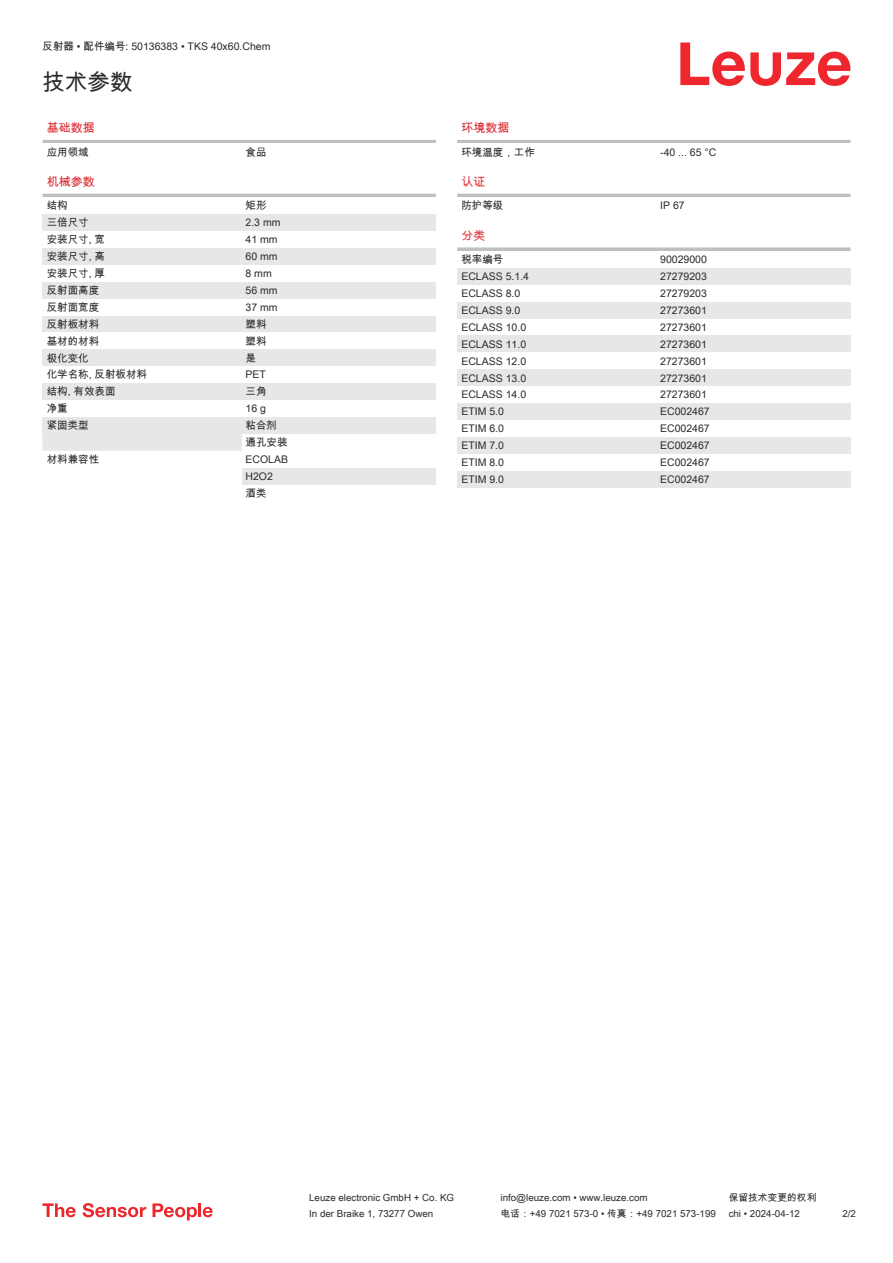
<style>
.page{position:relative;width:893px;height:1263px;background:#fff}
.page>*{position:absolute;margin:0;border:0;box-sizing:border-box;transform-origin:0 0}
.t1{font:22.5px "Arial Unicode MS";color:#2b292a}
.t2{font:12px "Arial Unicode MS";color:#db2a30}
.t3{font:10.5px/17px "Arial Unicode MS";color:#2b292a}
.t4{font:9.75px "Arial Unicode MS";color:#2b292a}
</style>
<div class="page">
<svg style="left:680px;top:43px;width:170px;height:43px"></svg>
<div style="left:43px;top:434px;width:199px;height:17px;background:#e6e7e9"></div>
<hr style="left:43px;top:140px;width:393px;height:3px;background:#bdbfc1">
<hr style="left:43px;top:194px;width:393px;height:3px;background:#bdbfc1">
<div style="left:43px;top:214px;width:199px;height:17px;background:#e6e7e9"></div>
<div style="left:242px;top:214px;width:194px;height:17px;background:#e6e7e9"></div>
<div style="left:43px;top:248px;width:199px;height:17px;background:#e6e7e9"></div>
<div style="left:242px;top:248px;width:194px;height:17px;background:#e6e7e9"></div>
<div style="left:43px;top:282px;width:199px;height:17px;background:#e6e7e9"></div>
<div style="left:242px;top:282px;width:194px;height:17px;background:#e6e7e9"></div>
<div style="left:43px;top:316px;width:199px;height:16px;background:#e6e7e9"></div>
<div style="left:242px;top:316px;width:194px;height:16px;background:#e6e7e9"></div>
<div style="left:43px;top:349px;width:199px;height:17px;background:#e6e7e9"></div>
<div style="left:242px;top:349px;width:194px;height:17px;background:#e6e7e9"></div>
<div style="left:43px;top:383px;width:199px;height:17px;background:#e6e7e9"></div>
<div style="left:242px;top:383px;width:194px;height:17px;background:#e6e7e9"></div>
<div style="left:43px;top:417px;width:199px;height:17px;background:#e6e7e9"></div>
<div style="left:242px;top:417px;width:194px;height:17px;background:#e6e7e9"></div>
<div style="left:242px;top:468px;width:194px;height:17px;background:#e6e7e9"></div>
<hr style="left:457px;top:140px;width:393px;height:3px;background:#bdbfc1">
<hr style="left:457px;top:194px;width:393px;height:3px;background:#bdbfc1">
<svg style="left:457px;top:247px;width:393px;height:4px;background:#c4c6c7"></svg>
<div style="left:457px;top:268px;width:200px;height:17px;background:#e6e7e9"></div>
<div style="left:657px;top:268px;width:193px;height:17px;background:#e6e7e9"></div>
<div style="left:457px;top:302px;width:200px;height:17px;background:#e6e7e9"></div>
<div style="left:657px;top:302px;width:193px;height:17px;background:#e6e7e9"></div>
<div style="left:457px;top:335px;width:200px;height:17px;background:#e6e7e9"></div>
<div style="left:657px;top:335px;width:193px;height:17px;background:#e6e7e9"></div>
<div style="left:457px;top:369px;width:200px;height:17px;background:#e6e7e9"></div>
<div style="left:657px;top:369px;width:193px;height:17px;background:#e6e7e9"></div>
<div style="left:457px;top:403px;width:200px;height:17px;background:#e6e7e9"></div>
<div style="left:657px;top:403px;width:193px;height:17px;background:#e6e7e9"></div>
<div style="left:457px;top:437px;width:200px;height:17px;background:#e6e7e9"></div>
<div style="left:657px;top:437px;width:193px;height:17px;background:#e6e7e9"></div>
<div style="left:457px;top:471px;width:200px;height:17px;background:#e6e7e9"></div>
<div style="left:657px;top:471px;width:193px;height:17px;background:#e6e7e9"></div>
<svg style="left:43px;top:1203px;width:33px;height:14px"></svg>
<svg style="left:83px;top:1203px;width:63px;height:14px"></svg>
<svg style="left:153px;top:1203px;width:44px;height:17px"></svg>
<hr style="left:198px;top:1203px;width:3px;height:14px;background:#ed272d">
<svg style="left:203px;top:1207px;width:10px;height:10px"></svg>
<p class="t3" style="left:43px;top:38px;width:229px">反射器 • 配件编号: 50136383 • TKS 40x60.Chem</p>
<h1 class="t1" style="left:43px;top:66px;width:91px">技术参数</h1>
<p class="t2" style="left:47px;top:119px;width:49px">基础数据</p>
<p class="t3" style="left:47px;top:143px;width:43px">应用领域</p>
<p class="t3" style="left:246px;top:143px;width:22px">食品</p>
<p class="t2" style="left:47px;top:173px;width:49px">机械参数</p>
<p class="t3" style="left:47px;top:197px;width:22px">结构</p>
<p class="t3" style="left:246px;top:197px;width:22px">矩形</p>
<p class="t3" style="left:47px;top:214px;width:43px">三倍尺寸</p>
<p class="t3" style="left:246px;top:214px;width:37px">2.3 mm</p>
<p class="t3" style="left:47px;top:231px;width:60px">安装尺寸, 宽</p>
<p class="t3" style="left:246px;top:231px;width:34px">41 mm</p>
<p class="t3" style="left:47px;top:248px;width:60px">安装尺寸, 高</p>
<p class="t3" style="left:246px;top:248px;width:34px">60 mm</p>
<p class="t3" style="left:47px;top:265px;width:60px">安装尺寸, 厚</p>
<p class="t3" style="left:246px;top:265px;width:28px">8 mm</p>
<p class="t3" style="left:47px;top:281px;width:54px">反射面高度</p>
<p class="t3" style="left:246px;top:281px;width:34px">56 mm</p>
<p class="t3" style="left:47px;top:298px;width:54px">反射面宽度</p>
<p class="t3" style="left:246px;top:298px;width:34px">37 mm</p>
<p class="t3" style="left:47px;top:315px;width:54px">反射板材料</p>
<p class="t3" style="left:246px;top:315px;width:22px">塑料</p>
<p class="t3" style="left:47px;top:332px;width:54px">基材的材料</p>
<p class="t3" style="left:246px;top:332px;width:22px">塑料</p>
<p class="t3" style="left:47px;top:349px;width:43px">极化变化</p>
<p class="t3" style="left:246px;top:349px;width:12px">是</p>
<p class="t3" style="left:47px;top:366px;width:102px">化学名称, 反射板材料</p>
<p class="t3" style="left:246px;top:366px;width:22px">PET</p>
<p class="t3" style="left:47px;top:383px;width:70px">结构, 有效表面</p>
<p class="t3" style="left:246px;top:383px;width:22px">三角</p>
<p class="t3" style="left:47px;top:400px;width:22px">净重</p>
<p class="t3" style="left:246px;top:400px;width:22px">16 g</p>
<p class="t3" style="left:47px;top:417px;width:43px">紧固类型</p>
<p class="t3" style="left:246px;top:417px;width:43px">粘合剂通孔安装</p>
<p class="t3" style="left:47px;top:451px;width:54px">材料兼容性</p>
<p class="t3" style="left:246px;top:451px;width:44px">ECOLAB<br>H2O2<br>酒类</p>
<p class="t2" style="left:461px;top:119px;width:49px">环境数据</p>
<p class="t3" style="left:461px;top:143px;width:75px">环境温度，工作</p>
<p class="t3" style="left:660px;top:143px;width:58px">-40 ... 65 °C</p>
<p class="t2" style="left:461px;top:173px;width:25px">认证</p>
<p class="t3" style="left:461px;top:197px;width:43px">防护等级</p>
<p class="t3" style="left:660px;top:197px;width:26px">IP 67</p>
<p class="t2" style="left:461px;top:227px;width:25px">分类</p>
<p class="t3" style="left:461px;top:251px;width:43px">税率编号</p>
<p class="t3" style="left:660px;top:251px;width:48px">90029000</p>
<p class="t3" style="left:461px;top:268px;width:69px">ECLASS 5.1.4</p>
<p class="t3" style="left:660px;top:268px;width:48px">27279203</p>
<p class="t3" style="left:461px;top:285px;width:60px">ECLASS 8.0</p>
<p class="t3" style="left:660px;top:285px;width:48px">27279203</p>
<p class="t3" style="left:461px;top:301px;width:60px">ECLASS 9.0</p>
<p class="t3" style="left:660px;top:301px;width:48px">27273601</p>
<p class="t3" style="left:461px;top:318px;width:66px">ECLASS 10.0</p>
<p class="t3" style="left:660px;top:318px;width:48px">27273601</p>
<p class="t3" style="left:461px;top:335px;width:66px">ECLASS 11.0</p>
<p class="t3" style="left:660px;top:335px;width:48px">27273601</p>
<p class="t3" style="left:461px;top:352px;width:66px">ECLASS 12.0</p>
<p class="t3" style="left:660px;top:352px;width:48px">27273601</p>
<p class="t3" style="left:461px;top:369px;width:66px">ECLASS 13.0</p>
<p class="t3" style="left:660px;top:369px;width:48px">27273601</p>
<p class="t3" style="left:461px;top:386px;width:66px">ECLASS 14.0</p>
<p class="t3" style="left:660px;top:386px;width:48px">27273601</p>
<p class="t3" style="left:461px;top:403px;width:44px">ETIM 5.0</p>
<p class="t3" style="left:660px;top:403px;width:51px">EC002467</p>
<p class="t3" style="left:461px;top:420px;width:44px">ETIM 6.0</p>
<p class="t3" style="left:660px;top:420px;width:51px">EC002467</p>
<p class="t3" style="left:461px;top:437px;width:44px">ETIM 7.0</p>
<p class="t3" style="left:660px;top:437px;width:51px">EC002467</p>
<p class="t3" style="left:461px;top:454px;width:44px">ETIM 8.0</p>
<p class="t3" style="left:660px;top:454px;width:51px">EC002467</p>
<p class="t3" style="left:461px;top:470px;width:44px">ETIM 9.0</p>
<p class="t3" style="left:660px;top:470px;width:51px">EC002467</p>
<p class="t4" style="left:309px;top:1191px;width:146px">Leuze electronic GmbH + Co. KG</p>
<p class="t4" style="left:501px;top:1191px;width:149px">info@leuze.com • www.leuze.com</p>
<p class="t4" style="left:729px;top:1191px;width:89px">保留技术变更的权利</p>
<p class="t4" style="left:309px;top:1206px;width:126px">In der Braike 1, 73277 Owen</p>
<p class="t4" style="left:501px;top:1206px;width:217px">电话：+49 7021 573-0 • 传真：+49 7021 573-199</p>
<p class="t4" style="left:729px;top:1206px;width:73px">chi • 2024-04-12</p>
<p class="t4" style="left:842px;top:1206px;width:15px">2/2</p>
</div>
